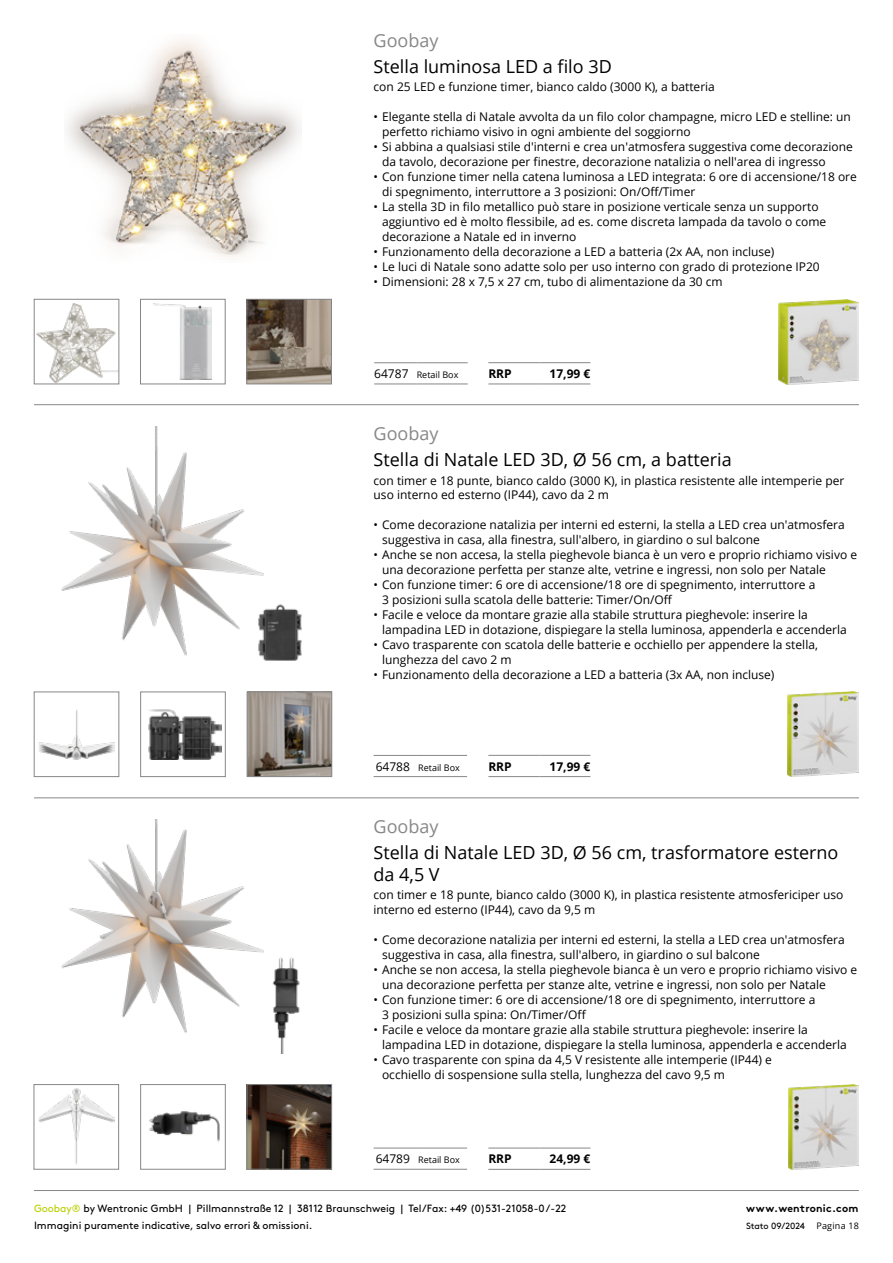
<style>
.page{position:relative;width:893px;height:1263px;background:#fff}
.page>*{position:absolute;margin:0;border:0;box-sizing:border-box;transform-origin:0 0}
.t1{font:18px/21.6px "Open Sans";color:#000}
.t2{font:18px "Open Sans";color:#868786}
.t3{font:12px/15px "Open Sans";color:#000}
.t4{font:700 12px "Open Sans";color:#000}
.t5{font:10.5px/16.8px "Brown";color:#000}
.t6{font:700 10.5px "Brown";letter-spacing:.025em;color:#000}
.t7{font:9px "Open Sans";color:#000}
.t8{font:9px "Brown";letter-spacing:-.01em;color:#000}
.t9{font:9px "Open Sans";letter-spacing:.025em;color:#000}
.s1{font-size:12px}
.s2{color:#bbcf00}
</style>
<div class="page">
<hr style="left:34px;top:1190px;width:825px;height:1px;background:#868786">
<hr style="left:34px;top:404px;width:825px;height:1px;background:#868786">
<hr style="left:34px;top:798px;width:825px;height:1px;background:#868786">
<img style="left:62px;top:819px;width:238px;height:234px">
<img style="left:62px;top:427px;width:240px;height:233px">
<img style="left:148px;top:709px;width:73px;height:50px">
<div style="left:140px;top:692px;width:85px;height:85px;border:1px solid #868786"></div>
<img style="left:38px;top:709px;width:77px;height:51px">
<div style="left:34px;top:692px;width:85px;height:85px;border:1px solid #868786"></div>
<img style="left:249px;top:694px;width:81px;height:81px">
<div style="left:247px;top:692px;width:85px;height:85px;border:1px solid #868786"></div>
<img style="left:788px;top:692px;width:71px;height:85px">
<img style="left:788px;top:1084px;width:71px;height:85px">
<img style="left:38px;top:1089px;width:77px;height:76px">
<div style="left:34px;top:1084px;width:85px;height:85px;border:1px solid #868786"></div>
<img style="left:149px;top:1111px;width:71px;height:31px">
<div style="left:140px;top:1084px;width:85px;height:85px;border:1px solid #868786"></div>
<img style="left:249px;top:1086px;width:81px;height:81px">
<div style="left:247px;top:1084px;width:85px;height:85px;border:1px solid #868786"></div>
<hr style="left:374px;top:755px;width:42px;height:1px;background:#868786">
<hr style="left:416px;top:755px;width:51px;height:1px;background:#868786">
<hr style="left:374px;top:776px;width:42px;height:1px;background:#868786">
<hr style="left:416px;top:776px;width:51px;height:1px;background:#868786">
<hr style="left:374px;top:1148px;width:42px;height:1px;background:#868786">
<hr style="left:416px;top:1148px;width:51px;height:1px;background:#868786">
<hr style="left:374px;top:1169px;width:42px;height:1px;background:#868786">
<hr style="left:416px;top:1169px;width:51px;height:1px;background:#868786">
<hr style="left:374px;top:362px;width:43px;height:1px;background:#868786">
<hr style="left:374px;top:384px;width:43px;height:1px;background:#868786">
<hr style="left:417px;top:362px;width:51px;height:1px;background:#868786">
<hr style="left:417px;top:384px;width:51px;height:1px;background:#868786">
<img style="left:67px;top:39px;width:235px;height:219px">
<img style="left:154px;top:303px;width:58px;height:77px">
<div style="left:140px;top:299px;width:85px;height:85px;border:1px solid #868786"></div>
<img style="left:36px;top:303px;width:81px;height:79px">
<div style="left:34px;top:299px;width:85px;height:85px;border:1px solid #868786"></div>
<img style="left:249px;top:301px;width:81px;height:81px">
<div style="left:247px;top:299px;width:85px;height:85px;border:1px solid #868786"></div>
<img style="left:779px;top:299px;width:80px;height:85px">
<hr style="left:488px;top:362px;width:51px;height:1px;background:#868786">
<hr style="left:539px;top:362px;width:51px;height:1px;background:#868786">
<hr style="left:488px;top:384px;width:51px;height:1px;background:#868786">
<hr style="left:539px;top:384px;width:51px;height:1px;background:#868786">
<hr style="left:488px;top:755px;width:51px;height:1px;background:#868786">
<hr style="left:539px;top:755px;width:51px;height:1px;background:#868786">
<hr style="left:488px;top:776px;width:51px;height:1px;background:#868786">
<hr style="left:539px;top:776px;width:51px;height:1px;background:#868786">
<hr style="left:488px;top:1148px;width:51px;height:1px;background:#868786">
<hr style="left:539px;top:1148px;width:51px;height:1px;background:#868786">
<hr style="left:488px;top:1169px;width:51px;height:1px;background:#868786">
<hr style="left:539px;top:1169px;width:51px;height:1px;background:#868786">
<h1 class="t2" style="left:374px;top:28px;width:66px">Goobay</h1>
<h1 class="t1" style="left:374px;top:55px;width:240px">Stella luminosa LED a filo 3D</h1>
<p class="t3" style="left:374px;top:79px;width:343px">con 25 LED e funzione timer, bianco caldo (3000 K), a batteria</p>
<p class="t3" style="left:382px;top:109px;width:470px;text-indent:-9px">• Elegante stella di Natale avvolta da un filo color champagne, micro LED e stelline: un perfetto richiamo visivo in ogni ambiente del soggiorno</p>
<p class="t3" style="left:382px;top:139px;width:472px;text-indent:-9px">• Si abbina a qualsiasi stile d'interni e crea un'atmosfera suggestiva come decorazione da tavolo, decorazione per finestre, decorazione natalizia o nell'area di ingresso</p>
<p class="t3" style="left:382px;top:169px;width:476px;text-indent:-9px">• Con funzione timer nella catena luminosa a LED integrata: 6 ore di accensione/18 ore di spegnimento, interruttore a 3 posizioni: On/Off/Timer</p>
<p class="t3" style="left:382px;top:199px;width:446px;text-indent:-9px">• La stella 3D in filo metallico può stare in posizione verticale senza un supporto aggiuntivo ed è molto flessibile, ad es. come discreta lampada da tavolo o come decorazione a Natale ed in inverno</p>
<p class="t3" style="left:374px;top:244px;width:402px">• Funzionamento della decorazione a LED a batteria (2x AA, non incluse)</p>
<p class="t3" style="left:374px;top:259px;width:448px">• Le luci di Natale sono adatte solo per uso interno con grado di protezione IP20</p>
<p class="t3" style="left:374px;top:274px;width:351px">• Dimensioni: 28 x 7,5 x 27 cm, tubo di alimentazione da 30 cm</p>
<p class="t7" style="left:374px;top:368px;width:86px"><span class="s1">64787</span> Retail Box</p>
<p class="t4" style="left:488px;top:365px;width:25px">RRP</p>
<p class="t4" style="left:550px;top:365px;width:42px">17,99 €</p>
<h1 class="t2" style="left:374px;top:422px;width:66px">Goobay</h1>
<h1 class="t1" style="left:374px;top:448px;width:360px">Stella di Natale LED 3D, Ø 56 cm, a batteria</h1>
<p class="t3" style="left:374px;top:473px;width:472px;line-height:14.4px">con timer e 18 punte, bianco caldo (3000 K), in plastica resistente alle intemperie per uso interno ed esterno (IP44), cavo da 2 m</p>
<p class="t3" style="left:382px;top:517px;width:464px;text-indent:-9px">• Come decorazione natalizia per interni ed esterni, la stella a LED crea un'atmosfera suggestiva in casa, alla finestra, sull'albero, in giardino o sul balcone</p>
<p class="t3" style="left:382px;top:547px;width:476px;text-indent:-9px">• Anche se non accesa, la stella pieghevole bianca è un vero e proprio richiamo visivo e una decorazione perfetta per stanze alte, vetrine e ingressi, non solo per Natale</p>
<p class="t3" style="left:382px;top:577px;width:435px;text-indent:-9px">• Con funzione timer: 6 ore di accensione/18 ore di spegnimento, interruttore a<br>3 posizioni sulla scatola delle batterie: Timer/On/Off</p>
<p class="t3" style="left:382px;top:607px;width:466px;text-indent:-9px">• Facile e veloce da montare grazie alla stabile struttura pieghevole: inserire la lampadina LED in dotazione, dispiegare la stella luminosa, appenderla e accenderla</p>
<p class="t3" style="left:382px;top:637px;width:437px;text-indent:-9px">• Cavo trasparente con scatola delle batterie e occhiello per appendere la stella, lunghezza del cavo 2 m</p>
<p class="t3" style="left:374px;top:667px;width:402px">• Funzionamento della decorazione a LED a batteria (3x AA, non incluse)</p>
<p class="t7" style="left:376px;top:761px;width:86px"><span class="s1">64788</span> Retail Box</p>
<p class="t4" style="left:488px;top:758px;width:25px">RRP</p>
<p class="t4" style="left:550px;top:758px;width:42px">17,99 €</p>
<h1 class="t2" style="left:374px;top:814px;width:66px">Goobay</h1>
<h1 class="t1" style="left:374px;top:841px;width:466px">Stella di Natale LED 3D, Ø 56 cm, trasformatore esterno da 4,5 V</h1>
<p class="t3" style="left:374px;top:887px;width:471px;line-height:14.4px">con timer e 18 punte, bianco caldo (3000 K), in plastica resistente atmosfericiper uso interno ed esterno (IP44), cavo da 9,5 m</p>
<p class="t3" style="left:382px;top:931px;width:464px;text-indent:-9px">• Come decorazione natalizia per interni ed esterni, la stella a LED crea un'atmosfera suggestiva in casa, alla finestra, sull'albero, in giardino o sul balcone</p>
<p class="t3" style="left:382px;top:961px;width:476px;text-indent:-9px">• Anche se non accesa, la stella pieghevole bianca è un vero e proprio richiamo visivo e una decorazione perfetta per stanze alte, vetrine e ingressi, non solo per Natale</p>
<p class="t3" style="left:382px;top:991px;width:435px;text-indent:-9px">• Con funzione timer: 6 ore di accensione/18 ore di spegnimento, interruttore a<br>3 posizioni sulla spina: On/Timer/Off</p>
<p class="t3" style="left:382px;top:1021px;width:466px;text-indent:-9px">• Facile e veloce da montare grazie alla stabile struttura pieghevole: inserire la lampadina LED in dotazione, dispiegare la stella luminosa, appenderla e accenderla</p>
<p class="t3" style="left:382px;top:1051px;width:391px;text-indent:-9px">• Cavo trasparente con spina da 4,5 V resistente alle intemperie (IP44) e occhiello di sospensione sulla stella, lunghezza del cavo 9,5 m</p>
<p class="t7" style="left:376px;top:1154px;width:86px"><span class="s1">64789</span> Retail Box</p>
<p class="t4" style="left:488px;top:1150px;width:25px">RRP</p>
<p class="t4" style="left:550px;top:1150px;width:42px">24,99 €</p>
<p class="t5" style="left:34px;top:1199px;width:534px"><span class="s2">Goobay®</span> by Wentronic GmbH | Pillmannstraße 12 | 38112 Braunschweig | Tel/Fax: +49 (0)531-21058-0 /-22<br>Immagini puramente indicative, salvo errori &amp; omissioni.</p>
<p class="t6" style="left:746px;top:1199px;width:114px">www.wentronic.com</p>
<p class="t8" style="left:746px;top:1219px;width:60px">Stato 09/2024</p>
<p class="t9" style="left:816px;top:1219px;width:44px">Pagina 18</p>
</div>
